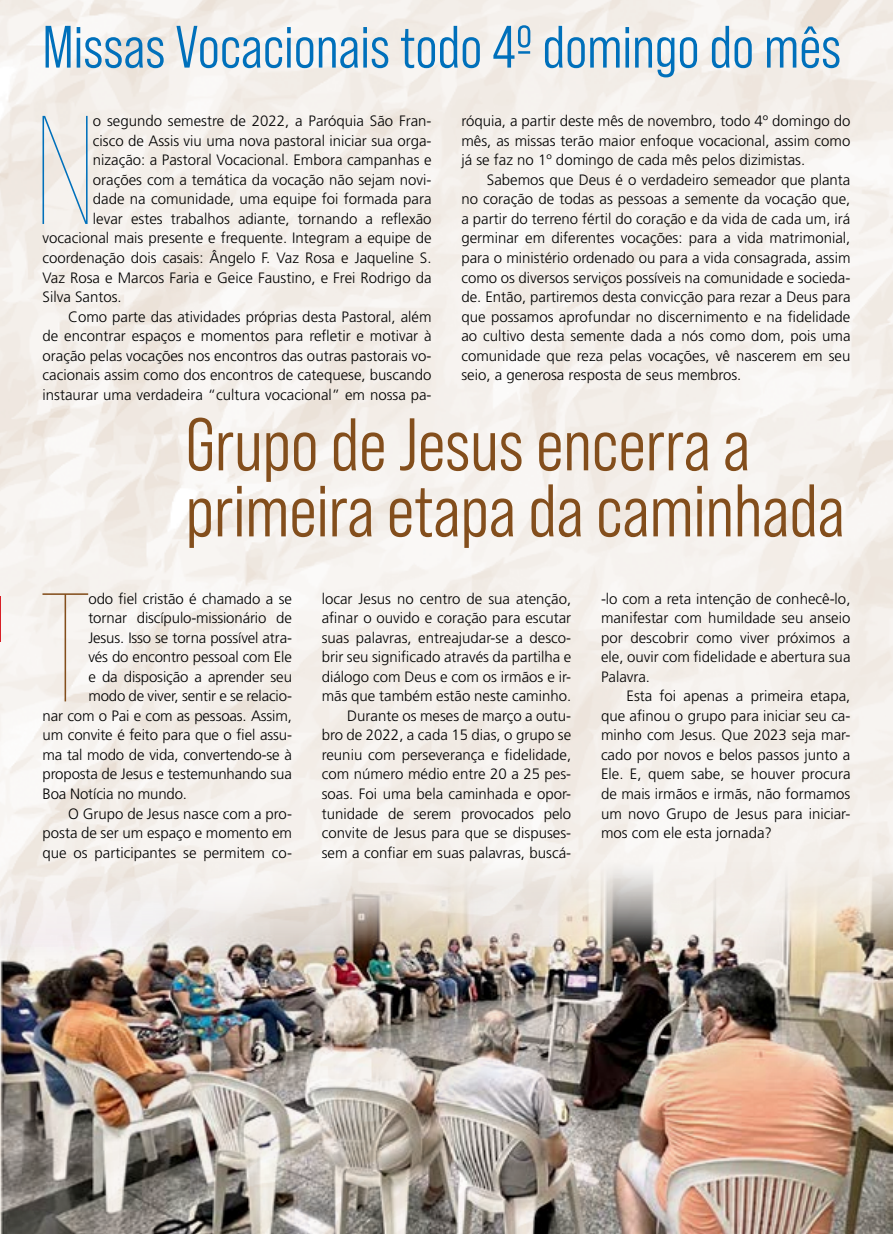
<style>
.page{position:relative;width:893px;height:1234px;background:#fff}
.page>*{position:absolute;margin:0;border:0;box-sizing:border-box;transform-origin:0 0}
.Texto{font:100 154.35px "Bebas Neue Pro";color:#0070bb}
.Texto-2{font:100 154.35px "Bebas Neue Pro";color:#834e1c}
.Texto-3{font:74.25px "Bebas Neue Pro Middle";color:#834e1c}
.Texto-4{font:59.55px "Bebas Neue Pro Middle";color:#0070bb}
.Texto-5{font:300 15px/19.5px "Frutiger LT Std";color:#000;text-align:justify}
</style>
<div class="page">
<img style="left:0;top:635px;width:893px;height:598px">
<hr style="left:0;top:596px;width:1px;height:46px;background:#d81f26">
<p class="Texto-4" style="left:43px;top:14px;width:800px">Missas Vocacionais todo 4º domingo do mês</p>
<p class="Texto" style="left:33px;top:86px;width:65px">N</p>
<p class="Texto-5" style="left:93px;top:112px;width:340px">o segundo semestre de 2022, a Paróquia São Fran-</p>
<p class="Texto-5" style="left:93px;top:131px;width:340px">cisco de Assis viu uma nova pastoral iniciar sua orga-</p>
<p class="Texto-5" style="left:93px;top:151px;width:340px">nização: a Pastoral Vocacional. Embora campanhas e</p>
<p class="Texto-5" style="left:93px;top:170px;width:340px">orações com a temática da vocação não sejam novi-</p>
<p class="Texto-5" style="left:93px;top:190px;width:340px">dade na comunidade, uma equipe foi formada para</p>
<p class="Texto-5" style="left:93px;top:209px;width:340px">levar estes trabalhos adiante, tornando a reflexão</p>
<p class="Texto-5" style="left:43px;top:229px;width:391px">vocacional mais presente e frequente. Integram a equipe de</p>
<p class="Texto-5" style="left:43px;top:248px;width:391px">coordenação dois casais: Ângelo F. Vaz Rosa e Jaqueline S.</p>
<p class="Texto-5" style="left:43px;top:268px;width:391px">Vaz Rosa e Marcos Faria e Geice Faustino, e Frei Rodrigo da</p>
<p class="Texto-5" style="left:43px;top:287px;width:81px">Silva Santos.</p>
<p class="Texto-5" style="left:43px;top:307px;width:391px;text-indent:26px">Como parte das atividades próprias desta Pastoral, além de encontrar espaços e momentos para refletir e motivar à oração pelas vocações nos encontros das outras pastorais vo&shy;cacionais assim como dos encontros de catequese, buscando instaurar uma verdadeira “cultura vocacional” em nossa pa-</p>
<p class="Texto-5" style="left:461px;top:112px;width:391px">róquia, a partir deste mês de novembro, todo 4º domingo do mês, as missas terão maior enfoque vocacional, assim como já se faz no 1º domingo de cada mês pelos dizimistas.</p>
<p class="Texto-5" style="left:461px;top:170px;width:391px;text-indent:26px">Sabemos que Deus é o verdadeiro semeador que planta no coração de todas as pessoas a semente da vocação que, a partir do terreno fértil do coração e da vida de cada um, irá germinar em diferentes vocações: para a vida matrimonial, para o ministério ordenado ou para a vida consagrada, assim como os diversos serviços possíveis na comunidade e socieda&shy;de. Então, partiremos desta convicção para rezar a Deus para que possamos aprofundar no discernimento e na fidelidade ao cultivo desta semente dada a nós como dom, pois uma comunidade que reza pelas vocações, vê nascerem em seu seio, a generosa resposta de seus membros.</p>
<p class="Texto-3" style="left:186px;top:403px;width:566px">Grupo de Jesus encerra a</p>
<p class="Texto-3" style="left:186px;top:469px;width:661px">primeira etapa da caminhada</p>
<p class="Texto-2" style="left:38px;top:564px;width:55px">T</p>
<p class="Texto-5" style="left:88px;top:589px;width:205px">odo fiel cristão é chamado a se</p>
<p class="Texto-5" style="left:88px;top:608px;width:205px">tornar discípulo-missionário de</p>
<p class="Texto-5" style="left:88px;top:628px;width:205px">Jesus. Isso se torna possível atra-</p>
<p class="Texto-5" style="left:88px;top:647px;width:205px">vés do encontro pessoal com Ele</p>
<p class="Texto-5" style="left:88px;top:667px;width:205px">e da disposição a aprender seu</p>
<p class="Texto-5" style="left:88px;top:686px;width:205px">modo de viver, sentir e se relacio-</p>
<p class="Texto-5" style="left:43px;top:706px;width:251px">nar com o Pai e com as pessoas. Assim,</p>
<p class="Texto-5" style="left:43px;top:725px;width:251px">um convite é feito para que o fiel assu-</p>
<p class="Texto-5" style="left:43px;top:745px;width:251px">ma tal modo de vida, convertendo-se à</p>
<p class="Texto-5" style="left:43px;top:764px;width:251px">proposta de Jesus e testemunhando sua</p>
<p class="Texto-5" style="left:43px;top:784px;width:146px">Boa Notícia no mundo.</p>
<p class="Texto-5" style="left:43px;top:803px;width:251px;text-indent:26px">O Grupo de Jesus nasce com a pro&shy;posta de ser um espaço e momento em que os participantes se permitem co-</p>
<p class="Texto-5" style="left:322px;top:589px;width:251px">locar Jesus no centro de sua atenção, afinar o ouvido e coração para escutar suas palavras, entreajudar-se a desco&shy;brir seu significado através da partilha e diálogo com Deus e com os irmãos e ir&shy;mãs que também estão neste caminho.</p>
<p class="Texto-5" style="left:322px;top:706px;width:251px;text-indent:26px">Durante os meses de março a outu&shy;bro de 2022, a cada 15 dias, o grupo se reuniu com perseverança e fidelidade, com número médio entre 20 a 25 pes&shy;soas. Foi uma bela caminhada e opor&shy;tunidade de serem provocados pelo convite de Jesus para que se dispuses&shy;sem a confiar em suas palavras, buscá-</p>
<p class="Texto-5" style="left:601px;top:589px;width:251px">-lo com a reta intenção de conhecê-lo, manifestar com humildade seu anseio por descobrir como viver próximos a ele, ouvir com fidelidade e abertura sua Palavra.</p>
<p class="Texto-5" style="left:601px;top:686px;width:251px;text-indent:26px">Esta foi apenas a primeira etapa, que afinou o grupo para iniciar seu ca&shy;minho com Jesus. Que 2023 seja mar&shy;cado por novos e belos passos junto a Ele. E, quem sabe, se houver procura de mais irmãos e irmãs, não formamos um novo Grupo de Jesus para iniciar&shy;mos com ele esta jornada?</p>
</div>
